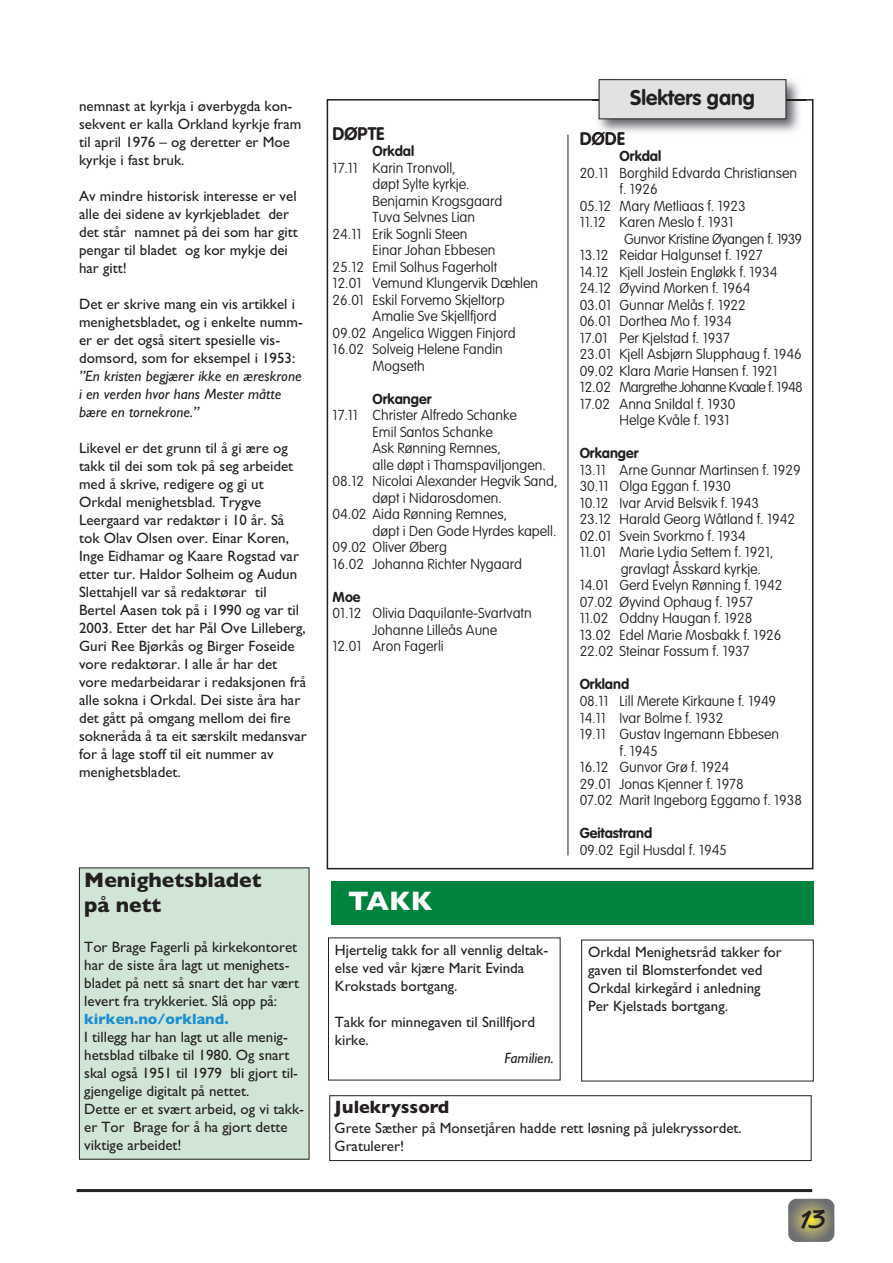
<style>
.page{position:relative;width:893px;height:1263px;background:#fff}
.page>*{position:absolute;margin:0;border:0;box-sizing:border-box;transform-origin:0 0}
.t1{font:700 27px "Gill Sans";color:#fff}
.t2{font:700 27px "Van Dijk LT";color:#231f20}
.t3{font:700 21px/25.2px "Gill Sans";color:#231f20}
.t4{font:700 21px "VAG Rounded";color:#231f20}
.t5{font:700 18px "Gill Sans";color:#231f20}
.t6{font:700 18px "VAG Rounded";color:#231f20}
.t7{font:15px/18px "Gill Sans";color:#231f20}
.t8{font:italic 15px/18px "Gill Sans";color:#231f20}
.t9{font:700 15px "Gill Sans";color:#1c8ecf}
.t10{font:100 14.25px "VAG Rounded";color:#231f20}
.t11{font:700 14.25px "VAG Rounded";color:#231f20}
.t12{font:100 14.25px "VAG Rounded";letter-spacing:-.045em;color:#231f20}
.t13{font:100 14.25px "VAG Rounded";letter-spacing:-.02em;color:#231f20}
</style>
<div class="page">
<hr style="left:77px;top:1189px;width:735px;height:3px;background:#231f20">
<img style="left:788px;top:1199px;width:46px;height:43px">
<img style="left:598px;top:79px;width:202px;height:20px">
<img style="left:592px;top:99px;width:213px;height:34px">
<img style="left:592px;top:132px;width:33px;height:7px">
<div style="left:599px;top:80px;width:187px;height:39px;background:#e0e3df"></div>
<div style="left:599px;top:79px;width:187px;height:40px;border:1px solid #231f20"></div>
<div style="left:79px;top:868px;width:230px;height:291px;background:#d1e5d6"></div>
<div style="left:331px;top:881px;width:482px;height:44px;background:#00843d"></div>
<div style="left:581px;top:940px;width:233px;height:141px;border:1px solid #231f20"></div>
<div style="left:329px;top:1095px;width:482px;height:66px;border:1px solid #231f20"></div>
<hr style="left:568px;top:135px;width:1px;height:720px;background:#231f20">
<p class="t7" style="left:79px;top:97px;width:224px">nemnast at kyrkja i øverbygda kon&shy;sekvent er kalla Orkland kyrkje fram til april 1976 – og deretter er Moe kyrkje i fast bruk.</p>
<p class="t7" style="left:79px;top:187px;width:220px">Av mindre historisk interesse er vel alle dei sidene av kyrkjebladet der det står namnet på dei som har gitt pengar til bladet og kor mykje dei har gitt!</p>
<p class="t7" style="left:79px;top:295px;width:225px">Det er skrive mang ein vis artikkel i menighetsbladet, og i enkelte numm&shy;er er det også sitert spesielle vis&shy;domsord, som for eksempel i 1953:</p>
<p class="t8" style="left:79px;top:367px;width:224px">”En kristen begjærer ikke en æreskrone i en verden hvor hans Mester måtte bære en tornekrone.”</p>
<p class="t7" style="left:79px;top:439px;width:229px">Likevel er det grunn til å gi ære og takk til dei som tok på seg arbeidet med å skrive, redigere og gi ut Orkdal menighetsblad. Trygve Leergaard var redaktør i 10 år. Så tok Olav Olsen over. Einar Koren, Inge Eidhamar og Kaare Rogstad var etter tur. Haldor Solheim og Audun Slettahjell var så redaktørar til Bertel Aasen tok på i 1990 og var til 2003. Etter det har Pål Ove Lilleberg, Guri Ree Bjørkås og Birger Foseide vore redaktørar. I alle år har det vore medarbeidarar i redaksjonen frå alle sokna i Orkdal. Dei siste åra har det gått på omgang mellom dei fire sokneråda å ta eit særskilt medansvar for å lage stoff til eit nummer av menighetsbladet.</p>
<h2 class="t3" style="left:84px;top:867px;width:179px">Menighetsbladet på nett</h2>
<p class="t7" style="left:84px;top:937px;width:216px">Tor Brage Fagerli på kirkekontoret har de siste åra lagt ut menighets&shy;bladet på nett så snart det har vært levert fra trykkeriet. Slå opp på:</p>
<p class="t9" style="left:84px;top:1009px;width:146px">kirken.no/orkland.</p>
<p class="t7" style="left:84px;top:1027px;width:221px">I tillegg har han lagt ut alle menig&shy;hetsblad tilbake til 1980. Og snart skal også 1951 til 1979 bli gjort til&shy;gjengelige digitalt på nettet.<br>Dette er et svært arbeid, og vi takk&shy;er Tor Brage for å ha gjort dette viktige arbeidet!</p>
<p class="t6" style="left:333px;top:126px;width:53px">DØPTE</p>
<p class="t11" style="left:373px;top:145px;width:43px">Orkdal</p>
<p class="t10" style="left:333px;top:162px;width:125px">17.11 Karin Tronvoll,</p>
<p class="t10" style="left:373px;top:178px;width:99px">døpt Sylte kyrkje.</p>
<p class="t10" style="left:373px;top:195px;width:131px">Benjamin Krogsgaard</p>
<p class="t10" style="left:373px;top:211px;width:104px">Tuva Selvnes Lian</p>
<p class="t10" style="left:333px;top:228px;width:136px">24.11 Erik Sognli Steen</p>
<p class="t10" style="left:373px;top:244px;width:124px">Einar Johan Ebbesen</p>
<p class="t10" style="left:333px;top:261px;width:166px">25.12 Emil Solhus Fagerholt</p>
<p class="t10" style="left:333px;top:277px;width:207px">12.01 Vemund Klungervik Dæhlen</p>
<p class="t10" style="left:333px;top:294px;width:174px">26.01 Eskil Forvemo Skjeltorp</p>
<p class="t10" style="left:373px;top:310px;width:125px">Amalie Sve Skjellfjord</p>
<p class="t10" style="left:333px;top:327px;width:185px">09.02 Angelica Wiggen Finjord</p>
<p class="t10" style="left:333px;top:343px;width:172px">16.02 Solveig Helene Fandin</p>
<p class="t10" style="left:373px;top:360px;width:54px">Mogseth</p>
<p class="t11" style="left:373px;top:393px;width:60px">Orkanger</p>
<p class="t10" style="left:333px;top:409px;width:186px">17.11 Christer Alfredo Schanke</p>
<p class="t10" style="left:373px;top:426px;width:122px">Emil Santos Schanke</p>
<p class="t10" style="left:373px;top:442px;width:130px">Ask Rønning Remnes,</p>
<p class="t10" style="left:373px;top:459px;width:175px">alle døpt i Thamspaviljongen.</p>
<p class="t10" style="left:333px;top:475px;width:226px">08.12 Nicolai Alexander Hegvik Sand,</p>
<p class="t10" style="left:373px;top:492px;width:131px">døpt i Nidarosdomen.</p>
<p class="t10" style="left:333px;top:508px;width:176px">04.02 Aida Rønning Remnes,</p>
<p class="t10" style="left:373px;top:525px;width:185px">døpt i Den Gode Hyrdes kapell.</p>
<p class="t10" style="left:333px;top:541px;width:116px">09.02 Oliver Øberg</p>
<p class="t10" style="left:333px;top:558px;width:191px">16.02 Johanna Richter Nygaard</p>
<p class="t11" style="left:333px;top:591px;width:29px">Moe</p>
<p class="t10" style="left:333px;top:607px;width:200px">01.12 Olivia Daquilante-Svartvatn</p>
<p class="t10" style="left:373px;top:624px;width:126px">Johanne Lilleås Aune</p>
<p class="t10" style="left:333px;top:640px;width:113px">12.01 Aron Fagerli</p>
<h1 class="t1" style="left:348px;top:884px;width:86px">TAKK</h1>
<p class="t7" style="left:335px;top:940px;width:215px">Hjertelig takk for all vennlig deltak&shy;else ved vår kjære Marit Evinda<br>Krokstads bortgang.</p>
<p class="t7" style="left:335px;top:1012px;width:202px">Takk for minnegaven til Snillfjord kirke.</p>
<p class="t8" style="left:504px;top:1048px;width:51px">Familien.</p>
<h2 class="t4" style="left:630px;top:89px;width:126px">Slekters gang</h2>
<p class="t6" style="left:580px;top:131px;width:47px">DØDE</p>
<p class="t11" style="left:620px;top:150px;width:43px">Orkdal</p>
<p class="t10" style="left:580px;top:167px;width:219px">20.11 Borghild Edvarda Christiansen</p>
<p class="t10" style="left:620px;top:183px;width:40px">f. 1926</p>
<p class="t10" style="left:580px;top:200px;width:168px">05.12 Mary Metliaas f. 1923</p>
<p class="t10" style="left:580px;top:216px;width:155px">11.12 Karen Meslo f. 1931</p>
<p class="t13" style="left:624px;top:233px;width:179px">Gunvor Kristine Øyangen f. 1939</p>
<p class="t10" style="left:580px;top:249px;width:184px">13.12 Reidar Halgunset f. 1927</p>
<p class="t10" style="left:580px;top:266px;width:199px">14.12 Kjell Jostein Engløkk f. 1934</p>
<p class="t10" style="left:580px;top:282px;width:172px">24.12 Øyvind Morken f. 1964</p>
<p class="t10" style="left:580px;top:299px;width:168px">03.01 Gunnar Melås f. 1922</p>
<p class="t10" style="left:580px;top:315px;width:153px">06.01 Dorthea Mo f. 1934</p>
<p class="t10" style="left:580px;top:332px;width:152px">17.01 Per Kjelstad f. 1937</p>
<p class="t10" style="left:580px;top:348px;width:224px">23.01 Kjell Asbjørn Slupphaug f. 1946</p>
<p class="t10" style="left:580px;top:365px;width:199px">09.02 Klara Marie Hansen f. 1921</p>
<p class="t12" style="left:580px;top:381px;width:225px">12.02 Margrethe Johanne Kvaale f. 1948</p>
<p class="t10" style="left:580px;top:398px;width:157px">17.02 Anna Snildal f. 1930</p>
<p class="t10" style="left:620px;top:414px;width:111px">Helge Kvåle f. 1931</p>
<p class="t11" style="left:580px;top:447px;width:60px">Orkanger</p>
<p class="t10" style="left:580px;top:464px;width:223px">13.11 Arne Gunnar Martinsen f. 1929</p>
<p class="t10" style="left:580px;top:480px;width:153px">30.11 Olga Eggan f. 1930</p>
<p class="t10" style="left:580px;top:497px;width:181px">10.12 Ivar Arvid Belsvik f. 1943</p>
<p class="t10" style="left:580px;top:513px;width:217px">23.12 Harald Georg Wåtland f. 1942</p>
<p class="t10" style="left:580px;top:530px;width:168px">02.01 Svein Svorkmo f. 1934</p>
<p class="t10" style="left:580px;top:546px;width:195px">11.01 Marie Lydia Settem f. 1921,</p>
<p class="t10" style="left:621px;top:563px;width:142px">gravlagt Åsskard kyrkje.</p>
<p class="t10" style="left:580px;top:579px;width:204px">14.01 Gerd Evelyn Rønning f. 1942</p>
<p class="t10" style="left:580px;top:596px;width:175px">07.02 Øyvind Ophaug f. 1957</p>
<p class="t10" style="left:580px;top:612px;width:174px">11.02 Oddny Haugan f. 1928</p>
<p class="t10" style="left:580px;top:629px;width:203px">13.02 Edel Marie Mosbakk f. 1926</p>
<p class="t10" style="left:580px;top:645px;width:172px">22.02 Steinar Fossum f. 1937</p>
<p class="t11" style="left:580px;top:678px;width:51px">Orkland</p>
<p class="t10" style="left:580px;top:695px;width:198px">08.11 Lill Merete Kirkaune f. 1949</p>
<p class="t10" style="left:580px;top:711px;width:145px">14.11 Ivar Bolme f. 1932</p>
<p class="t10" style="left:580px;top:728px;width:201px">19.11 Gustav Ingemann Ebbesen</p>
<p class="t10" style="left:620px;top:744px;width:40px">f. 1945</p>
<p class="t10" style="left:580px;top:761px;width:151px">16.12 Gunvor Grø f. 1924</p>
<p class="t10" style="left:580px;top:777px;width:166px">29.01 Jonas Kjenner f. 1978</p>
<p class="t10" style="left:580px;top:794px;width:224px">07.02 Marit Ingeborg Eggamo f. 1938</p>
<p class="t11" style="left:580px;top:827px;width:74px">Geitastrand</p>
<p class="t10" style="left:580px;top:843px;width:149px">09.02 Egil Husdal f. 1945</p>
<p class="t7" style="left:588px;top:942px;width:195px">Orkdal Menighetsråd takker for gaven til Blomsterfondet ved<br>Orkdal kirkegård i anledning<br>Per Kjelstads bortgang.</p>
<p class="t5" style="left:335px;top:1096px;width:116px">Julekryssord</p>
<p class="t7" style="left:335px;top:1118px;width:409px">Grete Sæther på Monsetjåren hadde rett løsning på julekryssordet.<br>Gratulerer!</p>
<h1 class="t2" style="left:799px;top:1202px;width:28px">13</h1>
</div>
